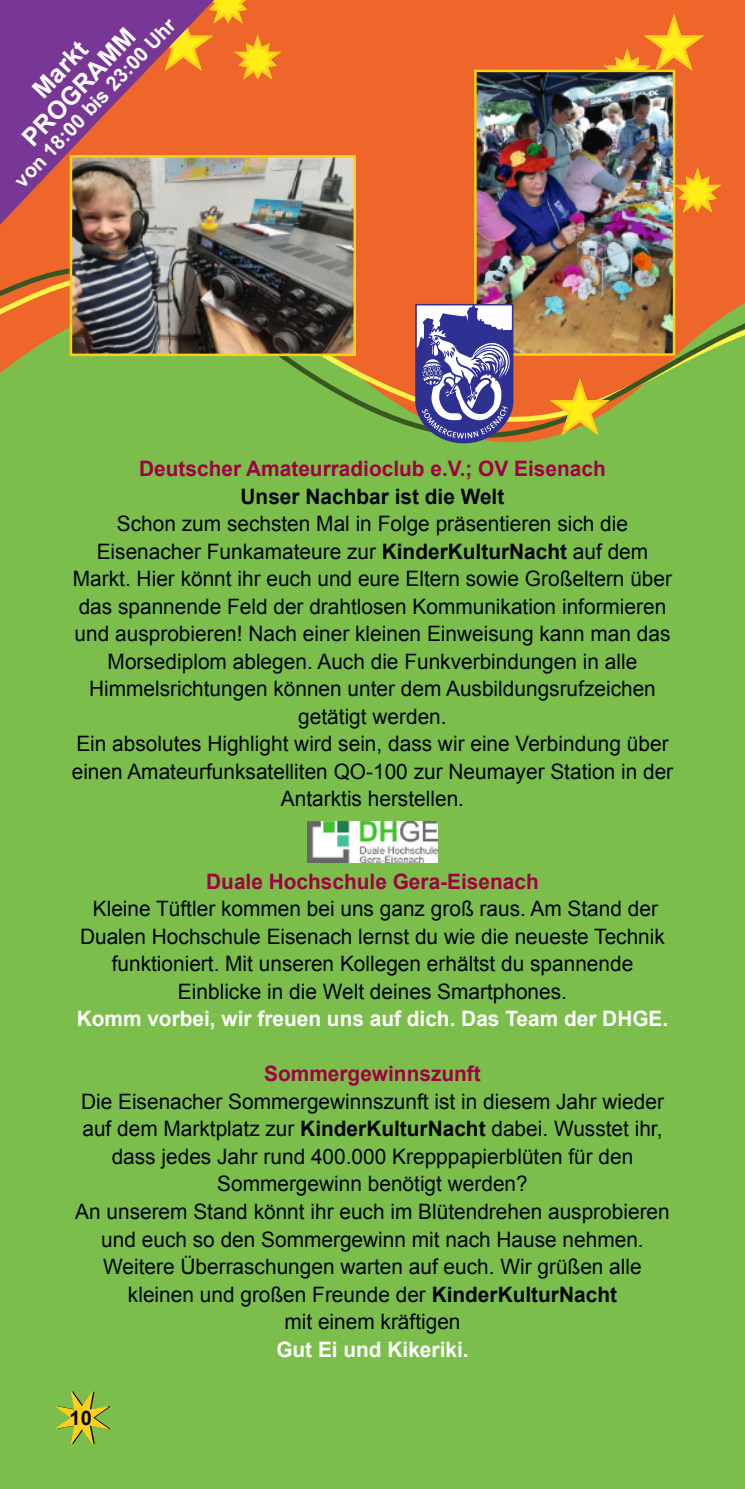
<style>
.page{position:relative;width:745px;height:1489px;background:#fff}
.page>*{position:absolute;margin:0;border:0;box-sizing:border-box;transform-origin:0 0}
.t1{font:700 25px/25.8px "Arial";color:#fff;text-align:center}
.t2{font:21.25px/27.5px "Arial";color:#000208;text-align:center}
.t3{font:700 21.25px "Arial";color:#a00142}
.t4{font:700 21.25px "Arial";color:#fff}
.t5{font:700 21.25px "Arial";color:#000208}
.t6{font:700 20px "Arial";color:#fff}
.t7{font:700 20px "Arial";color:#000208}
.s1{font-weight:700}
</style>
<div class="page">
<div style="left:0;top:0;width:744px;height:1488px;background:#7bbe4c"></div>
<div style="left:234px;top:0;width:510px;height:224px;background:#ee6629"></div>
<svg style="left:56px;top:1391px;width:54px;height:52px"></svg>
<svg style="left:0;top:224px;width:744px;height:219px"></svg>
<svg style="left:549px;top:378px;width:60px;height:57px"></svg>
<svg style="left:234px;top:0;width:47px;height:79px"></svg>
<svg style="left:603px;top:14px;width:100px;height:79px"></svg>
<svg style="left:674px;top:168px;width:46px;height:44px"></svg>
<hr style="left:744px;top:0;width:1px;height:1488px;background:#7bbe4c">
<svg style="left:744px;top:0;width:1px;height:336px"></svg>
<img style="left:73px;top:158px;width:280px;height:195px">
<div style="left:70px;top:155px;width:286px;height:201px;border:2px solid #fed014"></div>
<img style="left:307px;top:821px;width:130px;height:41px">
<svg style="left:0;top:0;width:234px;height:247px"></svg>
<img style="left:477px;top:73px;width:194px;height:280px">
<div style="left:474px;top:70px;width:200px;height:286px;border:2px solid #fed014"></div>
<svg style="left:414px;top:303px;width:100px;height:141px"></svg>
<p class="t6" style="left:13px;top:179px;width:225px;rotate:-47deg">von 18:00 bis 23:00 Uhr</p>
<p class="t1" style="left:1px;top:118px;width:153px;rotate:-47deg">Markt<br>PROGRAMM</p>
<p class="t3" style="left:139px;top:460px;width:467px">Deutscher Amateurradioclub e.V.; OV Eisenach</p>
<p class="t5" style="left:240px;top:488px;width:265px">Unser Nachbar ist die Welt</p>
<p class="t2" style="left:72px;top:512px;width:602px">Schon zum sechsten Mal in Folge präsentieren sich die Eisenacher Funkamateure zur <span class="s1">KinderKulturNacht</span> auf dem Markt. Hier könnt ihr euch und eure Eltern sowie Großeltern über das spannende Feld der drahtlosen Kommunikation informieren und ausprobieren! Nach einer kleinen Einweisung kann man das Morsediplom ablegen. Auch die Funkverbindungen in alle Himmelsrichtungen können unter dem Ausbildungsrufzeichen getätigt werden.<br>Ein absolutes Highlight wird sein, dass wir eine Verbindung über einen Amateurfunksatelliten QO-100 zur Neumayer Station in der Antarktis herstellen.</p>
<p class="t3" style="left:206px;top:873px;width:334px">Duale Hochschule Gera-Eisenach</p>
<p class="t2" style="left:80px;top:897px;width:586px">Kleine Tüftler kommen bei uns ganz groß raus. Am Stand der Dualen Hochschule Eisenach lernst du wie die neueste Technik funktioniert. Mit unseren Kollegen erhältst du spannende Einblicke in die Welt deines Smartphones.</p>
<p class="t4" style="left:77px;top:1010px;width:592px">Komm vorbei, wir freuen uns auf dich. Das Team der DHGE.</p>
<p class="t3" style="left:264px;top:1065px;width:218px">Sommergewinnszunft</p>
<p class="t2" style="left:75px;top:1089px;width:595px">Die Eisenacher Sommergewinnszunft ist in diesem Jahr wieder auf dem Marktplatz zur <span class="s1">KinderKulturNacht</span> dabei. Wusstet ihr, dass jedes Jahr rund 400.000 Krepppapierblüten für den Sommergewinn benötigt werden?<br>An unserem Stand könnt ihr euch im Blütendrehen ausprobieren und euch so den Sommergewinn mit nach Hause nehmen.<br>Weitere Überraschungen warten auf euch. Wir grüßen alle kleinen und großen Freunde der <span class="s1">KinderKulturNacht<br></span>mit einem kräftigen</p>
<p class="t4" style="left:276px;top:1340px;width:194px">Gut Ei und Kikeriki.</p>
<p class="t7" style="left:69px;top:1410px;width:24px">10</p>
</div>
